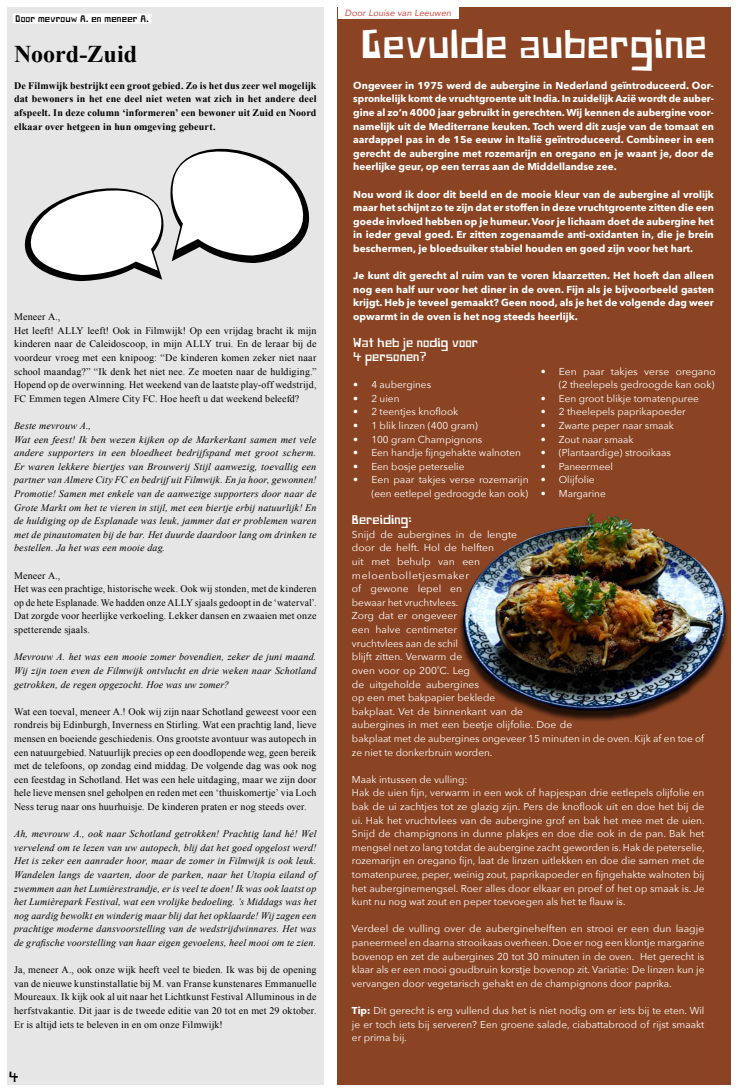
<style>
.page{position:relative;width:738px;height:1092px;background:#fff}
.page>*{position:absolute;margin:0;border:0;box-sizing:border-box;transform-origin:0 0}
.t1{font:38px "Paper Johnny Einhalb";color:#fff}
.t2{font:700 24px "Times New Roman";color:#000}
.t3{font:14px "Paper Johnny Einhalb";color:#000}
.t4{font:12px/13.6px "Paper Johnny Einhalb";color:#fff}
.t5{font:10px/13.6px "Avenir Next";color:#fff}
.t6{font:10px/13.6px "Times New Roman";letter-spacing:.015em;color:#000}
.t7{font:italic 10px/13.6px "Times New Roman";letter-spacing:.015em;color:#000;text-align:justify}
.t8{font:700 10px/13.6px "Avenir Next";color:#fff;text-align:justify}
.t9{font:700 10px/13.6px "Times New Roman";letter-spacing:.015em;color:#000;text-align:justify}
.t10{font:9px "Paper Johnny Einhalb";letter-spacing:.01em;color:#000}
.t11{font:italic 9px "Avenir";letter-spacing:.01em;color:#d04d44}
.s1{font-weight:700}
</style>
<div class="page">
<div style="left:7px;top:7px;width:316px;height:1077px;background:#e7e6e6"></div>
<svg style="left:24px;top:148px;width:286px;height:133px"></svg>
<div style="left:13px;top:14px;width:138px;height:10px;background:#fff"></div>
<div style="left:337px;top:7px;width:393px;height:1077px;background:#8a4423"></div>
<div style="left:337px;top:7px;width:121px;height:12px;background:#fff"></div>
<div style="left:457px;top:517px;width:272px;height:205px;background:#000;opacity:.75"></div>
<img style="left:461px;top:513px;width:268px;height:197px">
<p class="t10" style="left:16px;top:13px;width:135px">Door mevrouw A. en meneer A.</p>
<h2 class="t2" style="left:14px;top:37px;width:124px">Noord-Zuid</h2>
<p class="t9" style="left:14px;top:78px;width:303px">De Filmwijk bestrijkt een groot gebied. Zo is het dus zeer wel mogelijk dat bewoners in het ene deel niet weten wat zich in het andere deel afspeelt. In deze column ‘informeren’ een bewoner uit Zuid en Noord elkaar over hetgeen in hun omgeving gebeurt.</p>
<p class="t6" style="left:14px;top:310px;width:303px">Meneer A.,<br>Het leeft! ALLY leeft! Ook in Filmwijk! Op een vrijdag bracht ik mijn kinderen naar de Caleidoscoop, in mijn ALLY trui. En de leraar bij de voordeur vroeg met een knipoog: “De kinderen komen zeker niet naar school maandag?” “Ik denk het niet nee. Ze moeten naar de huldiging.” Hopend op de overwinning. Het weekend van de laatste play-off wedstrijd, FC Emmen tegen Almere City FC. Hoe heeft u dat weekend beleefd?</p>
<p class="t7" style="left:14px;top:418px;width:303px;text-align:left">Beste mevrouw A.,<br>Wat een feest! Ik ben wezen kijken op de Markerkant samen met vele andere supporters in een bloedheet bedrijfspand met groot scherm.<br>Er waren lekkere biertjes van Brouwerij Stijl aanwezig, toevallig een partner van Almere City FC en bedrijf uit Filmwijk. En ja hoor, gewonnen!<br>Promotie! Samen met enkele van de aanwezige supporters door naar de Grote Markt om het te vieren in stijl, met een biertje erbij natuurlijk! En de huldiging op de Esplanade was leuk, jammer dat er problemen waren met de pinautomaten bij de bar. Het duurde daardoor lang om drinken te bestellen. Ja het was een mooie dag.</p>
<p class="t6" style="left:14px;top:568px;width:303px">Meneer A.,<br>Het was een prachtige, historische week. Ook wij stonden, met de kinderen op de hete Esplanade. We hadden onze ALLY sjaals gedoopt in de ‘waterval’.<br>Dat zorgde voor heerlijke verkoeling. Lekker dansen en zwaaien met onze spetterende sjaals.</p>
<p class="t7" style="left:14px;top:650px;width:303px">Mevrouw A. het was een mooie zomer bovendien, zeker de juni maand.<br>Wij zijn toen even de Filmwijk ontvlucht en drie weken naar Schotland getrokken, de regen opgezocht. Hoe was uw zomer?</p>
<p class="t6" style="left:14px;top:704px;width:303px;text-align:justify">Wat een toeval, meneer A.! Ook wij zijn naar Schotland geweest voor een rondreis bij Edinburgh, Inverness en Stirling. Wat een prachtig land, lieve mensen en boeiende geschiedenis. Ons grootste avontuur was autopech in een natuurgebied. Natuurlijk precies op een doodlopende weg, geen bereik met de telefoons, op zondag eind middag. De volgende dag was ook nog een feestdag in Schotland. Het was een hele uitdaging, maar we zijn door hele lieve mensen snel geholpen en reden met een ‘thuiskomertje’ via Loch Ness terug naar ons huurhuisje. De kinderen praten er nog steeds over.</p>
<p class="t7" style="left:14px;top:826px;width:303px">Ah, mevrouw A., ook naar Schotland getrokken! Prachtig land hé! Wel vervelend om te lezen van uw autopech, blij dat het goed opgelost werd!<br>Het is zeker een aanrader hoor, maar de zomer in Filmwijk is ook leuk.<br>Wandelen langs de vaarten, door de parken, naar het Utopia eiland of zwemmen aan het Lumièrestrandje, er is veel te doen! Ik was ook laatst op het Lumièrepark Festival, wat een vrolijke bedoeling. ’s Middags was het nog aardig bewolkt en winderig maar blij dat het opklaarde! Wij zagen een prachtige moderne dansvoorstelling van de wedstrijdwinnares. Het was de grafische voorstelling van haar eigen gevoelens, heel mooi om te zien.</p>
<p class="t6" style="left:14px;top:962px;width:303px;text-align:justify">Ja, meneer A., ook onze wijk heeft veel te bieden. Ik was bij de opening van de nieuwe kunstinstallatie bij M. van Franse kunstenares Emmanuelle Moureaux. Ik kijk ook al uit naar het Lichtkunst Festival Alluminous in de herfstvakantie. Dit jaar is de tweede editie van 20 tot en met 29 oktober.<br>Er is altijd iets te beleven in en om onze Filmwijk!</p>
<h3 class="t3" style="left:9px;top:1068px;width:11px">4</h3>
<p class="t11" style="left:345px;top:7px;width:108px">Door Louise van Leeuwen</p>
<h1 class="t1" style="left:361px;top:21px;width:347px">Gevulde aubergine</h1>
<p class="t8" style="left:353px;top:78px;width:362px">Ongeveer in 1975 werd de aubergine in Nederland geïntroduceerd. Oor&shy;spronkelijk komt de vruchtgroente uit India. In zuidelijk Azië wordt de auber&shy;gine al zo’n 4000 jaar gebruikt in gerechten. Wij kennen de aubergine voor&shy;namelijk uit de Mediterrane keuken. Toch werd dit zusje van de tomaat en aardappel pas in de 15e eeuw in Italië geïntroduceerd. Combineer in een gerecht de aubergine met rozemarijn en oregano en je waant je, door de heerlijke geur, op een terras aan de Middellandse zee.</p>
<p class="t8" style="left:353px;top:187px;width:362px">Nou word ik door dit beeld en de mooie kleur van de aubergine al vrolijk maar het schijnt zo te zijn dat er stoffen in deze vruchtgroente zitten die een goede invloed hebben op je humeur. Voor je lichaam doet de aubergine het in ieder geval goed. Er zitten zogenaamde anti-oxidanten in, die je brein beschermen, je bloedsuiker stabiel houden en goed zijn voor het hart.</p>
<p class="t8" style="left:353px;top:269px;width:362px">Je kunt dit gerecht al ruim van te voren klaarzetten. Het hoeft dan alleen nog een half uur voor het diner in de oven. Fijn als je bijvoorbeeld gasten krijgt. Heb je teveel gemaakt? Geen nood, als je het de volgende dag weer opwarmt in de oven is het nog steeds heerlijk.</p>
<p class="t4" style="left:353px;top:337px;width:126px">Wat heb je nodig voor<br>4 personen?</p>
<p class="t5" style="left:353px;top:377px;width:79px">• 4 aubergines</p>
<p class="t5" style="left:353px;top:391px;width:48px">• 2 uien</p>
<p class="t5" style="left:353px;top:404px;width:106px">• 2 teentjes knoflook</p>
<p class="t5" style="left:353px;top:418px;width:126px">• 1 blik linzen (400 gram)</p>
<p class="t5" style="left:353px;top:432px;width:130px">• 100 gram Champignons</p>
<p class="t5" style="left:353px;top:445px;width:169px">• Een handje fijngehakte walnoten</p>
<p class="t5" style="left:353px;top:459px;width:113px">• Een bosje peterselie</p>
<p class="t5" style="left:353px;top:472px;width:177px;text-align:right">• Een paar takjes verse rozemarijn (een eetlepel gedroogde kan ook)</p>
<p class="t5" style="left:540px;top:364px;width:176px;text-align:right">• Een paar takjes verse oregano (2 theelepels gedroogde kan ook)</p>
<p class="t5" style="left:540px;top:391px;width:159px">• Een groot blikje tomatenpuree</p>
<p class="t5" style="left:540px;top:404px;width:146px">• 2 theelepels paprikapoeder</p>
<p class="t5" style="left:540px;top:418px;width:135px">• Zwarte peper naar smaak</p>
<p class="t5" style="left:540px;top:432px;width:94px">• Zout naar smaak</p>
<p class="t5" style="left:540px;top:445px;width:132px">• (Plantaardige) strooikaas</p>
<p class="t5" style="left:540px;top:459px;width:74px">• Paneermeel</p>
<p class="t5" style="left:540px;top:472px;width:55px">• Olijfolie</p>
<p class="t5" style="left:540px;top:486px;width:66px">• Margarine</p>
<p class="t4" style="left:351px;top:514px;width:61px">Bereiding:</p>
<p class="t5" style="left:351px;top:527px;width:353px">Snijd de aubergines in de lengte<br>door de helft. Hol de helften<br>uit met behulp van een<br>meloenbolletjesmaker<br>of gewone lepel en<br>bewaar het vruchtvlees.<br>Zorg dat er ongeveer<br>een halve centimeter<br>vruchtvlees aan de schil<br>blijft zitten. Verwarm de<br>oven voor op 200˚C. Leg<br>de uitgeholde aubergines<br>op een met bakpapier beklede<br>bakplaat. Vet de binnenkant van de<br>aubergines in met een beetje olijfolie. Doe de<br>bakplaat met de aubergines ongeveer 15 minuten in de oven. Kijk af en toe of ze niet te donkerbruin worden.</p>
<p class="t5" style="left:351px;top:772px;width:354px">Maak intussen de vulling:<br>Hak de uien fijn, verwarm in een wok of hapjespan drie eetlepels olijfolie en bak de ui zachtjes tot ze glazig zijn. Pers de knoflook uit en doe het bij de ui. Hak het vruchtvlees van de aubergine grof en bak het mee met de uien.<br>Snijd de champignons in dunne plakjes en doe die ook in de pan. Bak het mengsel net zo lang totdat de aubergine zacht geworden is. Hak de peterselie, rozemarijn en oregano fijn, laat de linzen uitlekken en doe die samen met de tomatenpuree, peper, weinig zout, paprikapoeder en fijngehakte walnoten bij het auberginemengsel. Roer alles door elkaar en proef of het op smaak is. Je kunt nu nog wat zout en peper toevoegen als het te flauw is.</p>
<p class="t5" style="left:351px;top:921px;width:354px;text-align:justify">Verdeel de vulling over de auberginehelften en strooi er een dun laagje paneermeel en daarna strooikaas overheen. Doe er nog een klontje margarine bovenop en zet de aubergines 20 tot 30 minuten in de oven. Het gerecht is klaar als er een mooi goudbruin korstje bovenop zit. Variatie: De linzen kun je vervangen door vegetarisch gehakt en de champignons door paprika.</p>
<p class="t5" style="left:351px;top:1003px;width:354px;text-align:justify"><span class="s1">Tip:</span> Dit gerecht is erg vullend dus het is niet nodig om er iets bij te eten. Wil je er toch iets bij serveren? Een groene salade, ciabattabrood of rijst smaakt er prima bij.</p>
</div>
